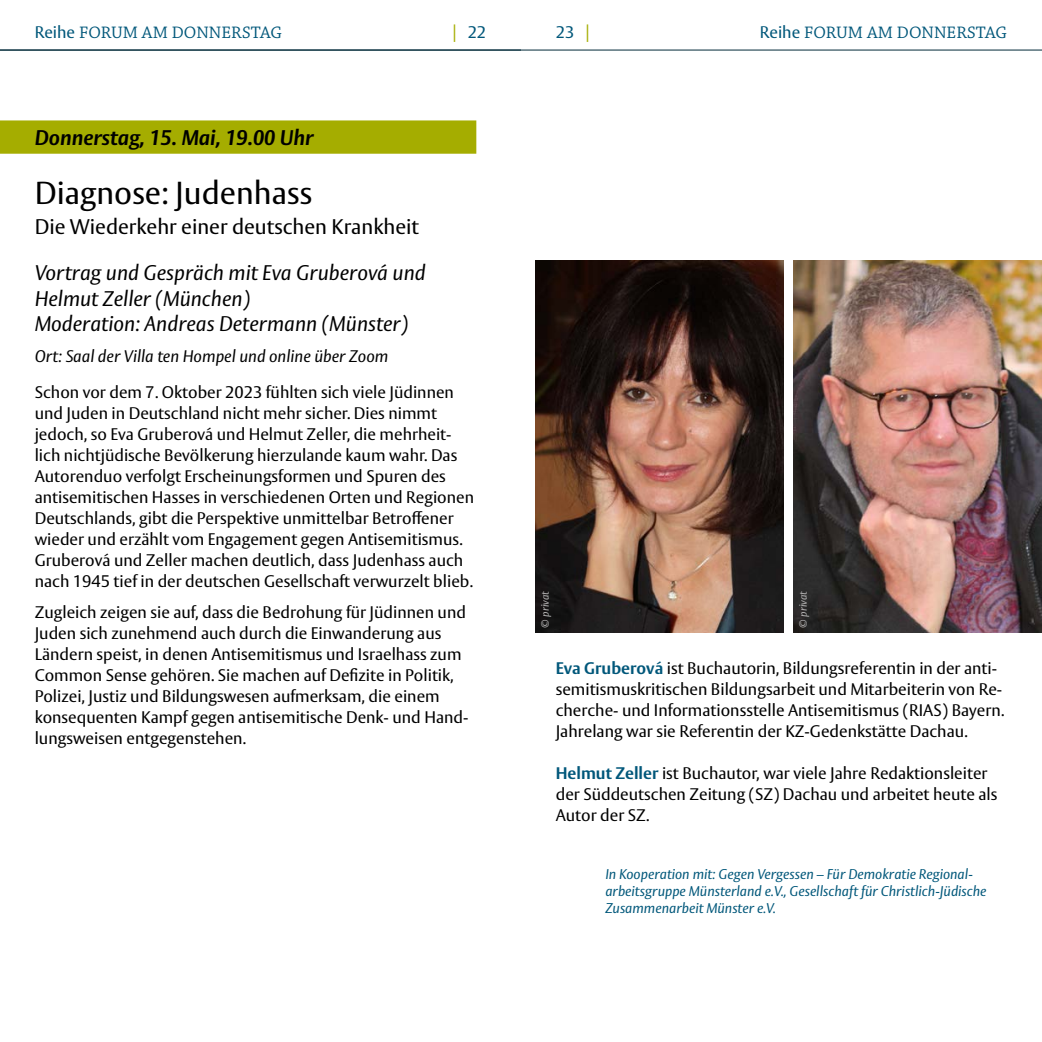
<style>
.page{position:relative;width:1042px;height:1042px;background:#fff}
.page>*{position:absolute;margin:0;border:0;box-sizing:border-box;transform-origin:0 0}
.t1{font:31.5px "Vesta Pro";color:#000}
.Autor{font:italic 21px/25.2px "Vesta Pro";color:#000}
.Untertitel{font:21px "Vesta Pro";color:#000}
.Datum{font:italic 700 21px "Vesta Pro";color:#000}
.t2{font:17.5px "Chaparral Pro";color:#00577a}
.P{font:16.62px/21px "Vesta Pro";color:#000}
.Ort_abweichend{font:italic 16.62px "Vesta Pro";color:#000}
.t3{font:16.62px "Vesta Pro";color:#00577a}
.P_koop{font:italic 14px/16.8px "Vesta Pro";color:#00577a}
.t4{font:italic 10.5px "Vesta Pro";color:#b3b2b2}
.s1{font-size:17.5px;color:#a5ad00}
.s2{font-family:"Vesta Pro";font-size:16.62px}
.s3{font-weight:700;color:#00577a}
</style>
<div class="page">
<hr style="left:0;top:50px;width:1042px;height:1px;background:#022a39">
<div style="left:0;top:120px;width:476px;height:34px;background:#a5ad00"></div>
<img style="left:536px;top:260px;width:248px;height:372px">
<img style="left:794px;top:260px;width:248px;height:372px">
<p class="t3" style="left:452px;top:22px;width:35px"><span class="s1">|</span> 22</p>
<p class="t3" style="left:556px;top:22px;width:35px">23 <span class="s1">|</span></p>
<p class="t2" style="left:35px;top:23px;width:249px"><span class="s2">Reihe</span> FORUM AM DONNERSTAG</p>
<p class="t2" style="left:760px;top:23px;width:249px"><span class="s2">Reihe</span> FORUM AM DONNERSTAG</p>
<p class="Datum" style="left:35px;top:125px;width:280px">Donnerstag, 15. Mai, 19.00 Uhr</p>
<h3 class="t1" style="left:35px;top:174px;width:279px">Diagnose: Judenhass</h3>
<h4 class="Untertitel" style="left:35px;top:214px;width:386px">Die Wiederkehr einer deutschen Krankheit</h4>
<h4 class="Autor" style="left:35px;top:260px;width:392px">Vortrag und Gespräch mit Eva Gruberová und<br>Helmut Zeller (München)</h4>
<h4 class="Autor" style="left:35px;top:311px;width:375px">Moderation: Andreas Determann (Münster)</h4>
<p class="Ort_abweichend" style="left:35px;top:346px;width:355px">Ort: Saal der Villa ten Hompel und online über Zoom</p>
<p class="P" style="left:35px;top:381px;width:441px">Schon vor dem 7. Oktober 2023 fühlten sich viele Jüdinnen und Juden in Deutschland nicht mehr sicher. Dies nimmt jedoch, so Eva Gruberová und Helmut Zeller, die mehrheit&shy;lich nichtjüdische Bevölkerung hierzulande kaum wahr. Das Autorenduo verfolgt Erscheinungsformen und Spuren des antisemitischen Hasses in verschiedenen Orten und Regionen Deutschlands, gibt die Perspektive unmittelbar Betroffener wieder und erzählt vom Engagement gegen Antisemitismus.<br>Gruberová und Zeller machen deutlich, dass Judenhass auch nach 1945 tief in der deutschen Gesellschaft verwurzelt blieb.</p>
<p class="P" style="left:35px;top:601px;width:435px">Zugleich zeigen sie auf, dass die Bedrohung für Jüdinnen und Juden sich zunehmend auch durch die Einwanderung aus Ländern speist, in denen Antisemitismus und Israelhass zum Common Sense gehören. Sie machen auf Defizite in Politik, Polizei, Justiz und Bildungswesen aufmerksam, die einem konsequenten Kampf gegen antisemitische Denk- und Hand&shy;lungsweisen entgegenstehen.</p>
<p class="t4" style="left:539px;top:628px;width:38px;rotate:-90deg">© privat</p>
<p class="t4" style="left:797px;top:628px;width:38px;rotate:-90deg">© privat</p>
<p class="P" style="left:556px;top:657px;width:450px"><span class="s3">Eva Gruberová</span> ist Buchautorin, Bildungsreferentin in der anti&shy;semitismuskritischen Bildungsarbeit und Mitarbeiterin von Re&shy;cherche- und Informationsstelle Antisemitismus (RIAS) Bayern.<br>Jahrelang war sie Referentin der KZ-Gedenkstätte Dachau.</p>
<p class="P" style="left:556px;top:762px;width:443px"><span class="s3">Helmut Zeller</span> ist Buchautor, war viele Jahre Redaktionsleiter der Süddeutschen Zeitung (SZ) Dachau und arbeitet heute als<br>Autor der SZ.</p>
<p class="P_koop" style="left:605px;top:866px;width:383px">In Kooperation mit: Gegen Vergessen – Für Demokratie Regional&shy;arbeitsgruppe Münsterland e.V., Gesellschaft für Christlich-Jüdische<br>Zusammenarbeit Münster e.V.</p>
</div>
